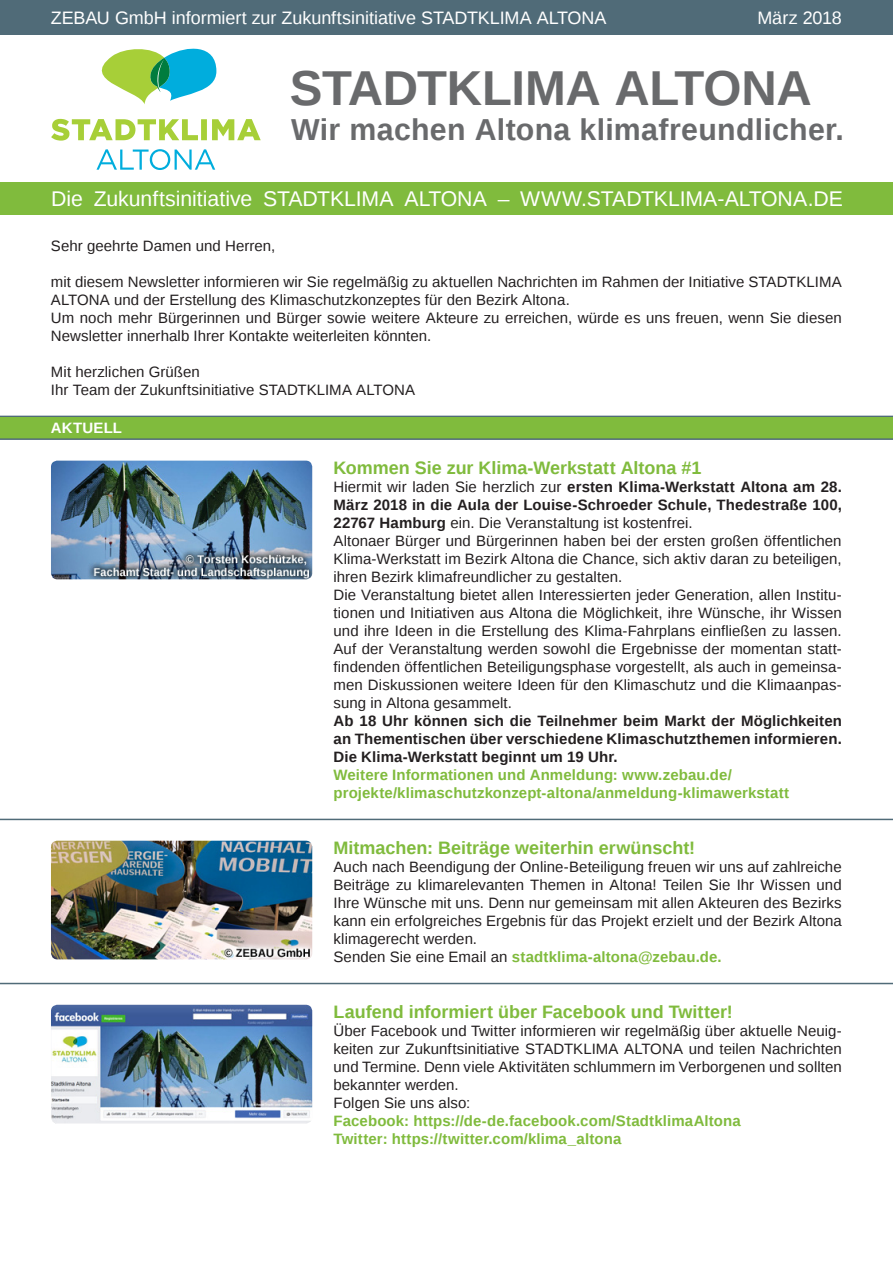
<style>
.page{position:relative;width:893px;height:1263px;background:#fff}
.page>*{position:absolute;margin:0;border:0;box-sizing:border-box;transform-origin:0 0}
.t1{font:700 49.05px "Liberation Sans";letter-spacing:-.01em;color:#696a6c}
.t2{font:700 30.3px "Liberation Sans";letter-spacing:.01em;color:#696a6c}
.t3{font:21.3px "Liberation Sans";color:#fff}
.t4{font:700 18px "Liberation Sans";color:#80bb3d}
.t5{font:18px "Liberation Sans";letter-spacing:-.005em;color:#fff}
.t6{font:15px/18px "Liberation Sans";letter-spacing:.005em;color:#231f20}
.t7{font:700 15px/18px "Liberation Sans";letter-spacing:.01em;color:#80bb3d}
.t8{font:700 15px/18px "Liberation Sans";letter-spacing:.005em;color:#231f20;text-align:justify}
.t9{font:700 15px "Liberation Sans";letter-spacing:.015em;color:#fff}
.s1{font-weight:700}
.s2{font-weight:700;color:#80bb3d}
</style>
<div class="page">
<div style="left:0;top:0;width:893px;height:34px;background:#506b78"></div>
<div style="left:0;top:182px;width:893px;height:33px;background:#80bb3d"></div>
<svg style="left:101px;top:48px;width:116px;height:56px"></svg>
<svg style="left:96px;top:149px;width:119px;height:21px"></svg>
<svg style="left:51px;top:119px;width:210px;height:22px"></svg>
<img style="left:51px;top:461px;width:261px;height:118px;border-radius:6px">
<hr style="left:0;top:416px;width:893px;height:1px;background:#506b78">
<div style="left:0;top:417px;width:893px;height:21px;background:#80bb3d"></div>
<hr style="left:0;top:438px;width:893px;height:2px;background:#506b78">
<hr style="left:0;top:819px;width:893px;height:1px;background:#506b78">
<img style="left:51px;top:841px;width:261px;height:118px;border-radius:6px">
<hr style="left:0;top:983px;width:893px;height:1px;background:#506b78">
<img style="left:51px;top:1005px;width:261px;height:119px;border-radius:6px">
<p class="t5" style="left:51px;top:7px;width:557px">ZEBAU GmbH informiert zur Zukunftsinitiative STADTKLIMA ALTONA</p>
<p class="t5" style="left:757px;top:7px;width:86px">März 2018</p>
<h1 class="t1" style="left:290px;top:60px;width:524px">STADTKLIMA ALTONA</h1>
<h2 class="t2" style="left:291px;top:113px;width:554px">Wir machen Altona klimafreundlicher.</h2>
<h3 class="t3" style="left:51px;top:187px;width:793px">Die Zukunftsinitiative STADTKLIMA ALTONA – WWW.STADTKLIMA-ALTONA.DE</h3>
<p class="t6" style="left:51px;top:237px;width:226px">Sehr geehrte Damen und Herren,</p>
<p class="t6" style="left:51px;top:273px;width:792px">mit diesem Newsletter informieren wir Sie regelmäßig zu aktuellen Nachrichten im Rahmen der Initiative STADTKLIMA ALTONA und der Erstellung des Klimaschutzkonzeptes für den Bezirk Altona.<br>Um noch mehr Bürgerinnen und Bürger sowie weitere Akteure zu erreichen, würde es uns freuen, wenn Sie diesen Newsletter innerhalb Ihrer Kontakte weiterleiten könnten.</p>
<p class="t6" style="left:51px;top:363px;width:366px">Mit herzlichen Grüßen<br>Ihr Team der Zukunftsinitiative STADTKLIMA ALTONA</p>
<p class="t9" style="left:51px;top:420px;width:73px">AKTUELL</p>
<p class="t4" style="left:333px;top:457px;width:370px">Kommen Sie zur Klima-Werkstatt Altona #1</p>
<p class="t6" style="left:333px;top:478px;width:510px">Hiermit wir laden Sie herzlich zur <span class="s1">ersten Klima-Werkstatt Altona am 28.<br>März 2018 in die Aula der Louise-Schroeder Schule, Thedestraße 100, 22767 Hamburg</span> ein. Die Veranstaltung ist kostenfrei.<br>Altonaer Bürger und Bürgerinnen haben bei der ersten großen öffentlichen Klima-Werkstatt im Bezirk Altona die Chance, sich aktiv daran zu beteiligen, ihren Bezirk klimafreundlicher zu gestalten.<br>Die Veranstaltung bietet allen Interessierten jeder Generation, allen Institu&shy;tionen und Initiativen aus Altona die Möglichkeit, ihre Wünsche, ihr Wissen und ihre Ideen in die Erstellung des Klima-Fahrplans einfließen zu lassen.<br>Auf der Veranstaltung werden sowohl die Ergebnisse der momentan statt&shy;findenden öffentlichen Beteiligungsphase vorgestellt, als auch in gemeinsa&shy;men Diskussionen weitere Ideen für den Klimaschutz und die Klimaanpas&shy;sung in Altona gesammelt.</p>
<p class="t8" style="left:333px;top:712px;width:510px">Ab 18 Uhr können sich die Teilnehmer beim Markt der Möglichkeiten an Thementischen über verschiedene Klimaschutzthemen informieren.<br>Die Klima-Werkstatt beginnt um 19 Uhr.</p>
<p class="t7" style="left:333px;top:766px;width:457px">Weitere Informationen und Anmeldung: www.zebau.de/ projekte/klimaschutzkonzept-altona/anmeldung-klimawerkstatt</p>
<p class="t4" style="left:333px;top:838px;width:363px">Mitmachen: Beiträge weiterhin erwünscht!</p>
<p class="t6" style="left:333px;top:858px;width:510px">Auch nach Beendigung der Online-Beteiligung freuen wir uns auf zahlreiche Beiträge zu klimarelevanten Themen in Altona! Teilen Sie Ihr Wissen und Ihre Wünsche mit uns. Denn nur gemeinsam mit allen Akteuren des Bezirks kann ein erfolgreiches Ergebnis für das Projekt erzielt und der Bezirk Altona klimagerecht werden.<br>Senden Sie eine Email an <span class="s2">stadtklima-altona@zebau.de.</span></p>
<p class="t4" style="left:333px;top:1002px;width:401px">Laufend informiert über Facebook und Twitter!</p>
<p class="t6" style="left:333px;top:1022px;width:510px">Über Facebook und Twitter informieren wir regelmäßig über aktuelle Neuig&shy;keiten zur Zukunftsinitiative STADTKLIMA ALTONA und teilen Nachrichten und Termine. Denn viele Aktivitäten schlummern im Verborgenen und sollten bekannter werden.<br>Folgen Sie uns also:</p>
<p class="t7" style="left:333px;top:1112px;width:409px">Facebook: https://de-de.facebook.com/StadtklimaAltona<br>Twitter: https://twitter.com/klima_altona</p>
</div>
